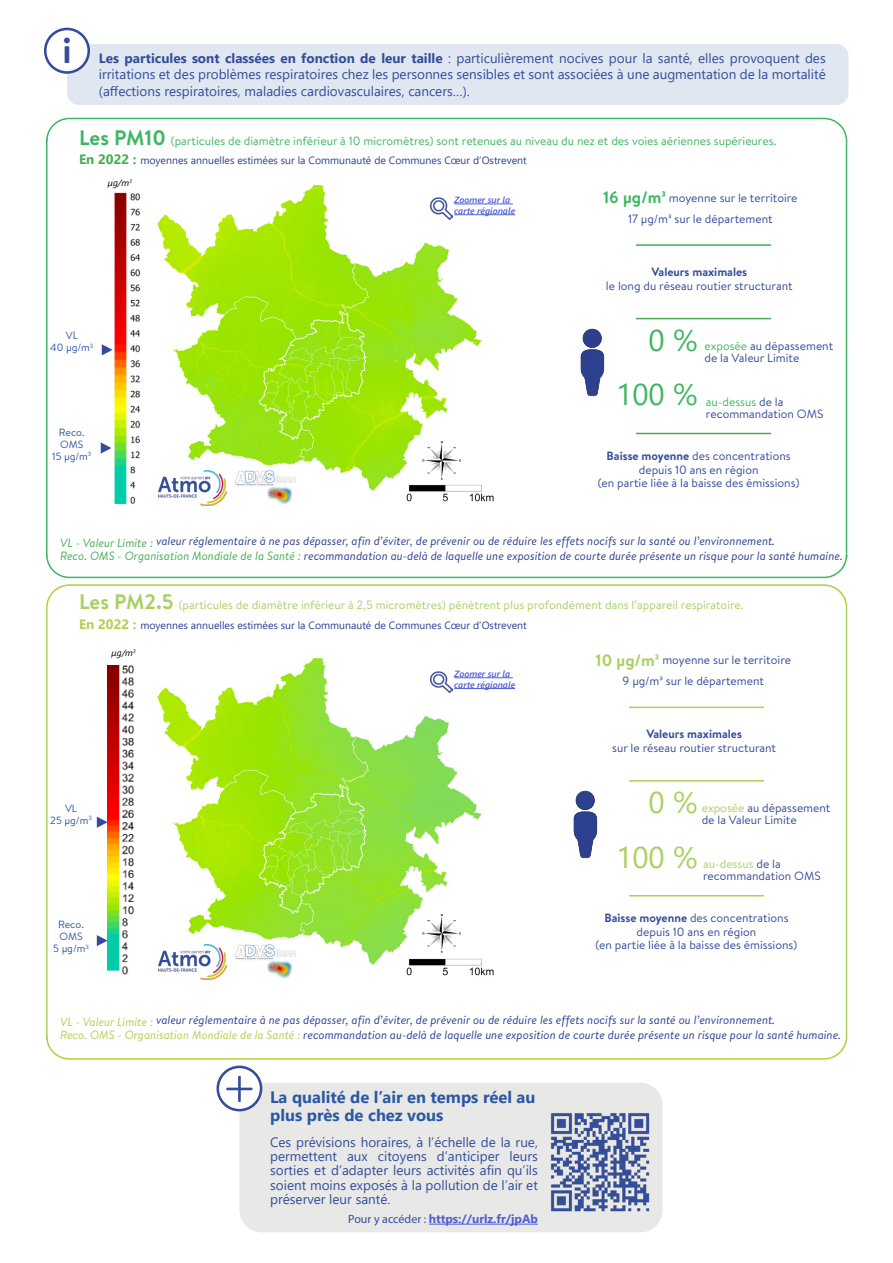
<style>
.page{position:relative;width:893px;height:1263px;background:#fff}
.page>*{position:absolute;margin:0;border:0;box-sizing:border-box;transform-origin:0 0}
.t1{font:300 63.6px "Brandon Text";color:#344c9b}
.t2{font:700 36.3px "Brandon Text";color:#344c9b}
.t3{font:30px "Segoe UI";color:#3db762}
.t4{font:30px "Segoe UI";color:#a8d161}
.t5{font:700 16.5px "Segoe UI";color:#2b58a5}
.t6{font:13.5px/14.4px "Segoe UI";color:#344c9b;text-align:justify}
.t7{font:italic 12px "Brandon Text";color:#2d4093}
.t8{font:12px/12px "Brandon Text";color:#344c9b}
.t9{font:12px "Brandon Text";color:#3db762}
.t10{font:12px "Brandon Text";color:#a8d161}
.t11{font:700 12px "Segoe UI";color:#4f5cd6}
.t12{font:700 12px "Brandon Text";color:#344c9b}
.t13{font:10.5px "Segoe UI";color:#2d4093}
.t14{font:10.5px "Brandon Text";color:#2c57a5}
.t15{font:italic 600 9px/10.8px "Segoe UI";color:#4f5cd6}
.t16{font:italic 9px "Segoe UI";color:#000}
.s1{font-weight:700}
.s2{font-weight:700;font-size:21px}
.s3{font-weight:700;font-size:13.5px;color:#45ae54}
.s4{color:#2d4092}
.s5{font-weight:700;font-size:16.5px;color:#3db762}
.s6{color:#3db762}
.s7{color:#45ae54}
.s8{font-weight:700;font-size:13.5px;color:#b3ce52}
.s9{font-weight:700;font-size:16.5px;color:#a8d161}
.s10{color:#a8d161}
.s11{color:#b3ce52}
.s12{font-family:"Myriad Pro";font-weight:400;color:#344c9b}
</style>
<div class="page">
<img style="left:157px;top:658px;width:339px;height:318px">
<img style="left:157px;top:185px;width:339px;height:317px">
<div style="left:239px;top:1083px;width:424px;height:149px;background:#e8e9e7;border-radius:22px"></div>
<svg style="left:46px;top:117px;width:802px;height:25px"></svg>
<svg style="left:46px;top:1035px;width:802px;height:25px"></svg>
<svg style="left:46px;top:553px;width:802px;height:56px"></svg>
<div style="left:67px;top:44px;width:781px;height:61px;background:#e0e7f0;border-radius:12px"></div>
<div style="left:45px;top:29px;width:44px;height:43px;background:#fff;border-radius:50%"></div>
<div style="left:44px;top:28px;width:46px;height:46px;border:3px solid #344c9b;border-radius:50%"></div>
<hr style="left:429px;top:1224px;width:109px;height:1px;background:#4f5cd6">
<div style="left:218px;top:1067px;width:43px;height:43px;background:#fff;border-radius:50%"></div>
<div style="left:216px;top:1065px;width:46px;height:46px;border:3px solid #344c9b;border-radius:50%"></div>
<hr style="left:846px;top:140px;width:1px;height:418px;background:#3db762">
<hr style="left:46px;top:139px;width:2px;height:417px;background:#3db762">
<hr style="left:46px;top:607px;width:2px;height:433px;background:#a8d161">
<hr style="left:846px;top:607px;width:1px;height:429px;background:#a8d161">
<img style="left:430px;top:197px;width:22px;height:22px">
<hr style="left:454px;top:204px;width:59px;height:1px;background:#4f5cd6">
<hr style="left:454px;top:214px;width:61px;height:1px;background:#4f5cd6">
<svg style="left:102px;top:344px;width:11px;height:11px"></svg>
<svg style="left:101px;top:442px;width:11px;height:12px"></svg>
<img style="left:114px;top:192px;width:27px;height:313px">
<hr style="left:636px;top:244px;width:135px;height:2px;background:#45ae54">
<img style="left:580px;top:328px;width:25px;height:69px">
<svg style="left:581px;top:329px;width:23px;height:66px"></svg>
<hr style="left:636px;top:318px;width:135px;height:1px;background:#45ae54">
<hr style="left:636px;top:433px;width:135px;height:1px;background:#45ae54">
<img style="left:430px;top:671px;width:22px;height:22px">
<hr style="left:454px;top:677px;width:59px;height:1px;background:#4f5cd6">
<hr style="left:454px;top:688px;width:61px;height:1px;background:#4f5cd6">
<svg style="left:97px;top:817px;width:11px;height:11px"></svg>
<svg style="left:97px;top:935px;width:11px;height:11px"></svg>
<img style="left:108px;top:665px;width:26px;height:310px">
<hr style="left:629px;top:707px;width:135px;height:1px;background:#b3ce52">
<img style="left:573px;top:790px;width:25px;height:69px">
<svg style="left:574px;top:791px;width:23px;height:66px"></svg>
<hr style="left:629px;top:780px;width:135px;height:2px;background:#b3ce52">
<hr style="left:629px;top:895px;width:135px;height:1px;background:#b3ce52">
<img style="left:550px;top:1113px;width:100px;height:99px">
<img style="left:235px;top:471px;width:60px;height:34px">
<img style="left:158px;top:471px;width:69px;height:35px">
<img style="left:418px;top:439px;width:46px;height:42px">
<img style="left:235px;top:944px;width:60px;height:35px">
<img style="left:158px;top:944px;width:69px;height:35px">
<img style="left:418px;top:912px;width:46px;height:43px">
<p class="t2" style="left:62px;top:25px;width:11px">i</p>
<p class="t6" style="left:99px;top:49px;width:728px;line-height:16.5px"><span class="s1">Les particules sont classées en fonction de leur taille</span> : particulièrement nocives pour la santé, elles provoquent des irritations et des problèmes respiratoires chez les personnes sensibles et sont associées à une augmentation de la mortalité (affections respiratoires, maladies cardiovasculaires, cancers…).</p>
<p class="t9" style="left:79px;top:132px;width:699px"><span class="s2">Les PM10</span> (particules de diamètre inférieur à 10 micromètres) sont retenues au niveau du nez et des voies aériennes supérieures.</p>
<p class="t13" style="left:79px;top:150px;width:449px"><span class="s3">En 2022 :</span> <span class="s4">moyennes annuelles estimées sur</span> la Communauté de Communes Cœur d’Ostrevent</p>
<p class="t16" style="left:108px;top:175px;width:26px">µg/m<sup>3</sup></p>
<p class="t15" style="left:454px;top:193px;width:62px">Zoomer sur la carte régionale</p>
<p class="t8" style="left:603px;top:191px;width:196px"><span class="s5">16 µg/m3</span> moyenne sur le territoire</p>
<p class="t8" style="left:628px;top:212px;width:146px">17 µg/m3 sur le département</p>
<p class="t12" style="left:652px;top:264px;width:97px">Valeurs maximales</p>
<p class="t8" style="left:606px;top:279px;width:188px">le long du réseau routier structurant</p>
<p class="t14" style="left:66px;top:328px;width:14px">VL</p>
<p class="t14" style="left:50px;top:340px;width:45px">40 µg/m<sup>3</sup></p>
<p class="t14" style="left:59px;top:425px;width:27px">Reco.</p>
<p class="t14" style="left:60px;top:437px;width:25px">OMS</p>
<p class="t14" style="left:52px;top:449px;width:41px">15 µg/m<sup>3</sup></p>
<p class="t3" style="left:649px;top:312px;width:50px">0 %</p>
<p class="t3" style="left:616px;top:366px;width:83px">100 %</p>
<p class="t8" style="left:704px;top:340px;width:130px"><span class="s6">exposée</span> au dépassement de la Valeur Limite</p>
<p class="t8" style="left:706px;top:395px;width:119px"><span class="s6">au-dessus</span> de la recommandation OMS</p>
<p class="t8" style="left:607px;top:449px;width:186px"><span class="s1">Baisse moyenne</span> des concentrations</p>
<p class="t8" style="left:639px;top:463px;width:121px">depuis 10 ans en région</p>
<p class="t8" style="left:598px;top:476px;width:203px">(en partie liée à la baisse des émissions)</p>
<p class="t7" style="left:60px;top:533px;width:717px"><span class="s7">VL - Valeur Limite :</span> valeur réglementaire à ne pas dépasser, afin d’éviter, de prévenir ou de réduire les effets nocifs sur la santé ou l’environnement.</p>
<p class="t7" style="left:60px;top:548px;width:784px"><span class="s7">Reco. OMS - Organisation Mondiale de la Santé :</span> recommandation au-delà de laquelle une exposition de courte durée présente un risque pour la santé humaine.</p>
<p class="t10" style="left:79px;top:597px;width:666px"><span class="s2">Les PM2.5</span> (particules de diamètre inférieur à 2,5 micromètres) pénètrent plus profondément dans l’appareil respiratoire.</p>
<p class="t13" style="left:79px;top:615px;width:449px"><span class="s8">En 2022 :</span> <span class="s4">moyennes annuelles estimées sur</span> la Communauté de Communes Cœur d’Ostrevent</p>
<p class="t16" style="left:112px;top:644px;width:26px">µg/m<sup>3</sup></p>
<p class="t14" style="left:65px;top:801px;width:14px">VL</p>
<p class="t14" style="left:50px;top:813px;width:43px">25 µg/m<sup>3</sup></p>
<p class="t14" style="left:58px;top:917px;width:27px">Reco.</p>
<p class="t14" style="left:59px;top:929px;width:25px">OMS</p>
<p class="t14" style="left:53px;top:941px;width:37px">5 µg/m<sup>3</sup></p>
<p class="t15" style="left:454px;top:667px;width:62px">Zoomer sur la carte régionale</p>
<p class="t8" style="left:596px;top:654px;width:197px"><span class="s9">10 µg/m3</span> moyenne sur le territoire</p>
<p class="t8" style="left:622px;top:675px;width:143px">9 µg/m3 sur le département</p>
<p class="t12" style="left:646px;top:726px;width:97px">Valeurs maximales</p>
<p class="t8" style="left:612px;top:741px;width:166px">sur le réseau routier structurant</p>
<p class="t4" style="left:649px;top:774px;width:50px">0 %</p>
<p class="t4" style="left:616px;top:829px;width:83px">100 %</p>
<p class="t8" style="left:702px;top:802px;width:130px"><span class="s10">exposée</span> au dépassement de la Valeur Limite</p>
<p class="t8" style="left:703px;top:857px;width:119px"><span class="s10">au-dessus</span> de la recommandation OMS</p>
<p class="t8" style="left:604px;top:911px;width:186px;line-height:13.5px;text-align:center"><span class="s1">Baisse moyenne</span> des concentrations depuis 10 ans en région</p>
<p class="t8" style="left:596px;top:939px;width:203px">(en partie liée à la baisse des émissions)</p>
<p class="t7" style="left:60px;top:1012px;width:717px"><span class="s11">VL - Valeur Limite :</span> valeur réglementaire à ne pas dépasser, afin d’éviter, de prévenir ou de réduire les effets nocifs sur la santé ou l’environnement.</p>
<p class="t7" style="left:60px;top:1027px;width:783px"><span class="s11">Reco. OMS - Organisation Mondiale de la Santé :</span> recommandation au-delà de laquelle une exposition de courte durée présente un risque pour la santé humaine.</p>
<p class="t1" style="left:220px;top:1046px;width:40px">+</p>
<p class="t5" style="left:270px;top:1081px;width:267px">La qualité de l’air en temps réel au</p>
<p class="t5" style="left:270px;top:1099px;width:175px">plus près de chez vous</p>
<p class="t6" style="left:270px;top:1133px;width:269px">Ces prévisions horaires, à l’échelle de la rue, permettent aux citoyens d’anticiper leurs sorties et d’adapter leurs activités afin qu’ils soient moins exposés à la pollution de l’air et préserver leur santé.</p>
<p class="t11" style="left:348px;top:1207px;width:191px"><span class="s12">Pour y accéder :</span> https://urlz.fr/jpAb</p>
</div>
